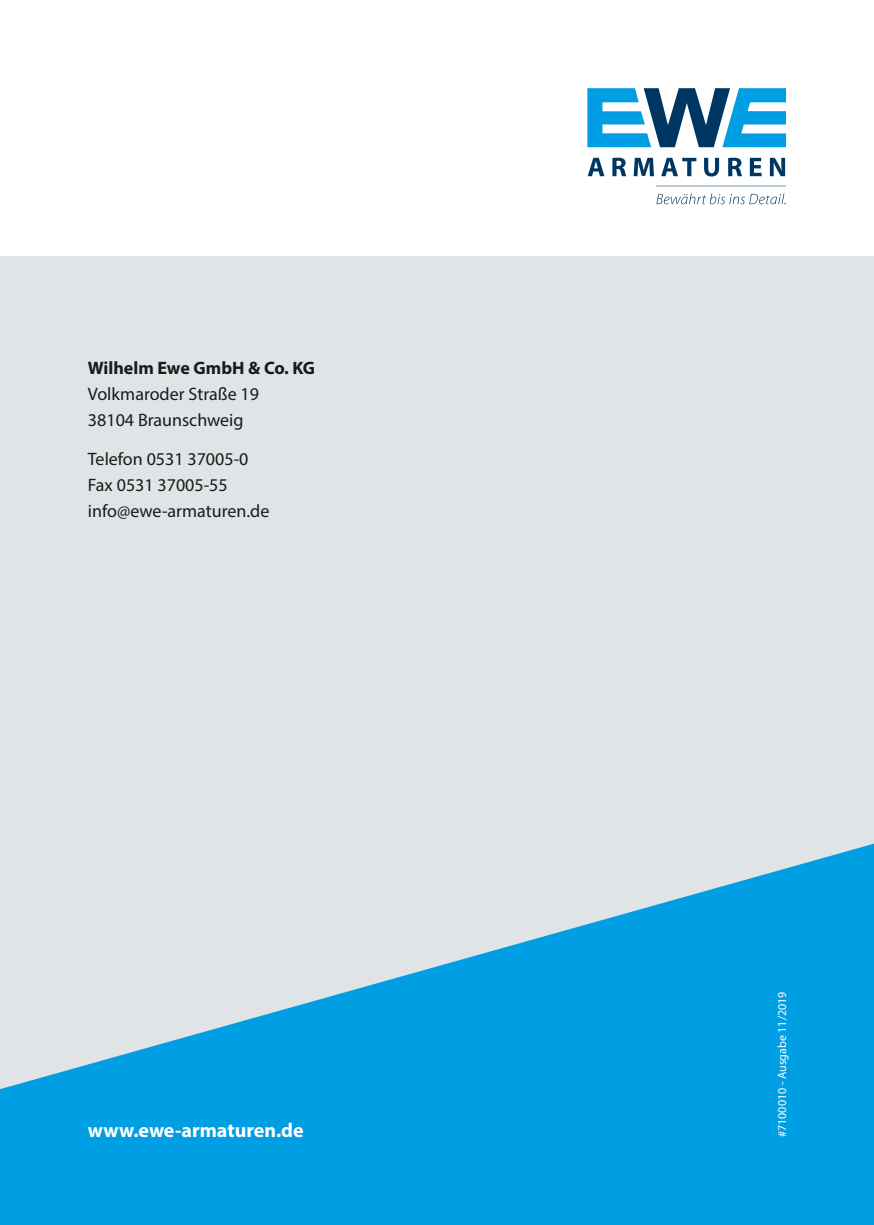
<style>
.page{position:relative;width:874px;height:1225px;background:#fff}
.page>*{position:absolute;margin:0;border:0;box-sizing:border-box;transform-origin:0 0}
.t1{font:700 20px "Myriad Pro";color:#fff}
.t2{font:18px/26px "Myriad Pro";color:#1a1a18}
.t3{font:700 18px "Myriad Pro";color:#1a1a18}
.t4{font:12px "Myriad Pro";color:#fff}
</style>
<div class="page">
<div style="left:0;top:257px;width:873px;height:968px;background:#e1e4e7"></div>
<svg style="left:0;top:844px;width:873px;height:381px;fill:#009ee3"></svg>
<svg style="left:587px;top:88px;width:198px;height:59px"></svg>
<svg style="left:587px;top:158px;width:17px;height:18px"></svg>
<svg style="left:612px;top:158px;width:14px;height:18px"></svg>
<svg style="left:633px;top:158px;width:20px;height:18px"></svg>
<svg style="left:661px;top:158px;width:35px;height:18px"></svg>
<svg style="left:704px;top:158px;width:14px;height:18px"></svg>
<svg style="left:728px;top:158px;width:13px;height:18px"></svg>
<svg style="left:749px;top:158px;width:12px;height:18px"></svg>
<svg style="left:769px;top:158px;width:15px;height:18px"></svg>
<hr style="left:655px;top:186px;width:130px;height:1px;background:#003762">
<svg style="left:656px;top:193px;width:129px;height:11px"></svg>
<p class="t3" style="left:88px;top:356px;width:229px">Wilhelm Ewe GmbH &amp; Co. KG</p>
<p class="t2" style="left:88px;top:381px;width:172px">Volkmaroder Straße 19<br>38104 Braunschweig</p>
<p class="t2" style="left:88px;top:446px;width:183px">Telefon 0531 37005-0<br>Fax 0531 37005-55 info@ewe-armaturen.de</p>
<p class="t1" style="left:88px;top:1117px;width:217px">www.ewe-armaturen.de</p>
<p class="t4" style="left:774px;top:1137px;width:147px;rotate:-90deg">#7100010 - Ausgabe 11/2019</p>
</div>
